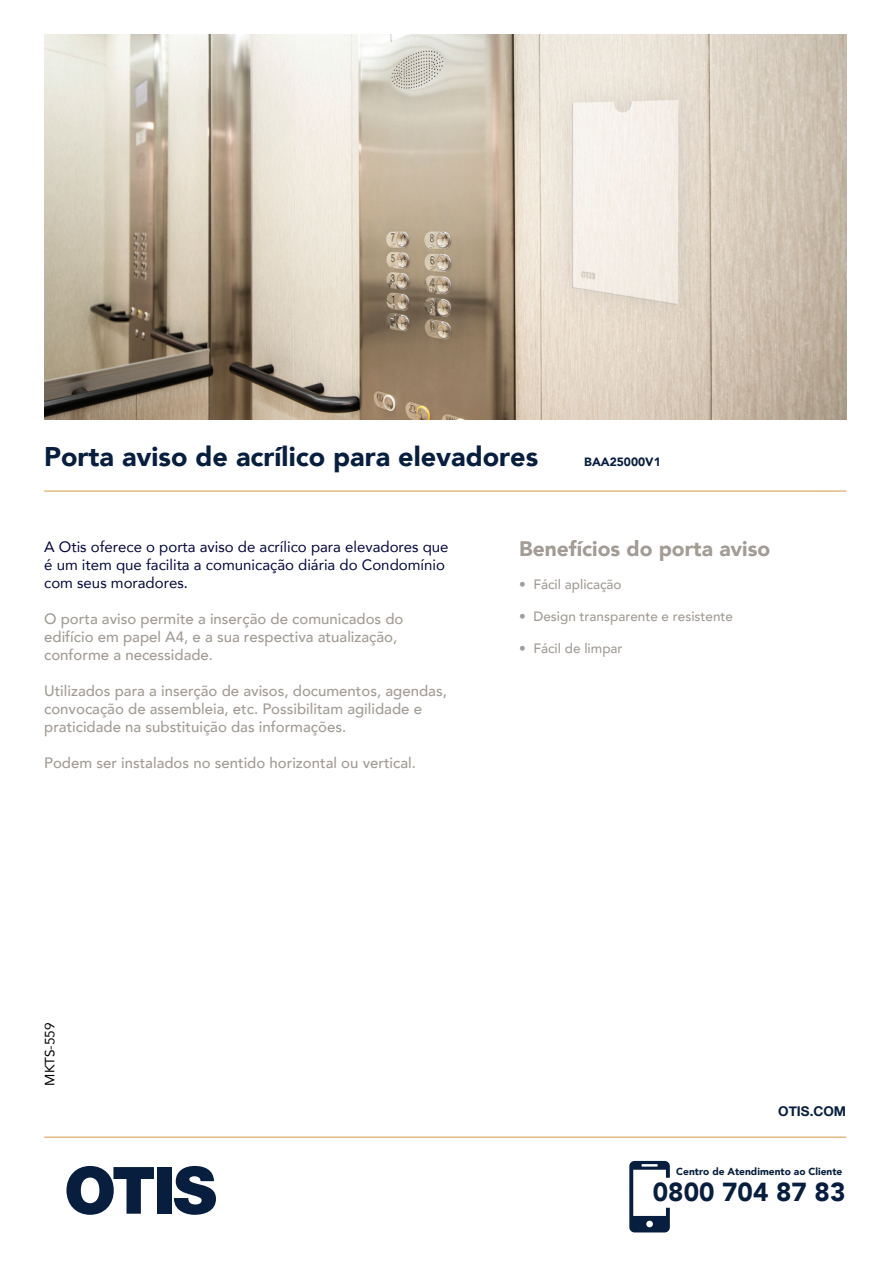
<style>
.page{position:relative;width:893px;height:1263px;background:#fff}
.page>*{position:absolute;margin:0;border:0;box-sizing:border-box;transform-origin:0 0}
.t1{font:900 27px "Avenir";color:#081e3f}
.t2{font:900 25.95px "Avenir";color:#081e3f}
.t3{font:900 21px "Avenir";color:#a29c95}
.t4{font:500 15px/18px "Avenir";color:#a29c95}
.t5{font:15px/18px "Avenir";color:#02063d}
.t6{font:500 13.5px "Avenir";color:#a29c95}
.t7{font:13.5px "Avenir";color:#000}
.t8{font:700 13.5px "Helvetica Neue";color:#081e3f}
.t9{font:900 12px "Avenir";color:#081e3f}
.t10{font:900 10.2px "Avenir";color:#081e3f}
</style>
<div class="page">
<img style="left:44px;top:34px;width:802px;height:385px">
<hr style="left:44px;top:491px;width:802px;height:1px;background:#d39846">
<svg style="left:66px;top:1166px;width:88px;height:49px"></svg>
<div style="left:157px;top:1167px;width:14px;height:47px;background:#081e3f"></div>
<svg style="left:174px;top:1166px;width:42px;height:49px"></svg>
<hr style="left:44px;top:1137px;width:802px;height:1px;background:#d39846">
<svg style="left:629px;top:1161px;width:41px;height:71px"></svg>
<h1 class="t1" style="left:44px;top:433px;width:495px">Porta aviso de acrílico para elevadores</h1>
<p class="t9" style="left:584px;top:451px;width:78px">BAA25000V1</p>
<p class="t5" style="left:44px;top:537px;width:406px">A Otis oferece o porta aviso de acrílico para elevadores que é um item que facilita a comunicação diária do Condomínio com seus moradores.</p>
<p class="t4" style="left:44px;top:609px;width:361px">O porta aviso permite a inserção de comunicados do edifício em papel A4, e a sua respectiva atualização, conforme a necessidade.</p>
<p class="t4" style="left:44px;top:681px;width:404px">Utilizados para a inserção de avisos, documentos, agendas, convocação de assembleia, etc. Possibilitam agilidade e praticidade na substituição das informações.</p>
<p class="t4" style="left:44px;top:753px;width:373px">Podem ser instalados no sentido horizontal ou vertical.</p>
<h3 class="t3" style="left:519px;top:531px;width:253px">Benefícios do porta aviso</h3>
<p class="t6" style="left:519px;top:572px;width:104px">• Fácil aplicação</p>
<p class="t6" style="left:519px;top:605px;width:216px">• Design transparente e resistente</p>
<p class="t6" style="left:519px;top:637px;width:105px">• Fácil de limpar</p>
<p class="t7" style="left:39px;top:1086px;width:65px;rotate:-90deg">MKTS-559</p>
<p class="t8" style="left:778px;top:1100px;width:69px">OTIS.COM</p>
<p class="t10" style="left:676px;top:1163px;width:168px">Centro de Atendimento ao Cliente</p>
<h2 class="t2" style="left:653px;top:1170px;width:194px">0800 704 87 83</h2>
</div>
